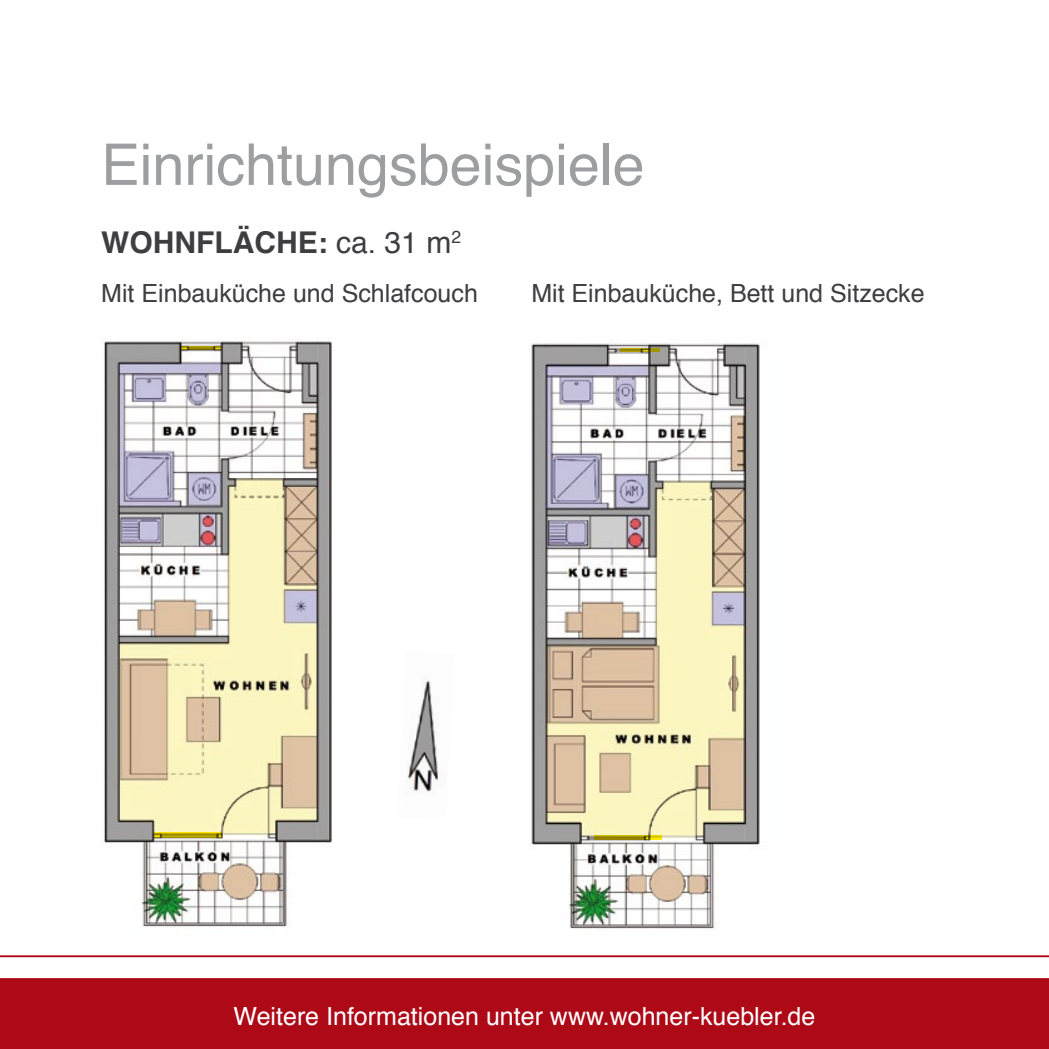
<style>
.page{position:relative;width:1049px;height:1049px;background:#fff}
.page>*{position:absolute;margin:0;border:0;box-sizing:border-box;transform-origin:0 0}
.t1{font:57.5px "Helvetica";color:#9c9e9f}
.t2{font:700 30px "Helvetica";color:#3e3d40}
.t3{font:25px "Helvetica";color:#3e3d40}
.t4{font:25px "Helvetica";color:#fff}
.s1{font-weight:400}
</style>
<div class="page">
<div style="left:0;top:978px;width:1049px;height:71px;background:#ad0917"></div>
<svg style="left:0;top:955px;width:1049px;height:3px"></svg>
<img style="left:531px;top:343px;width:229px;height:586px">
<svg style="left:620px;top:348px;width:40px;height:4px"></svg>
<svg style="left:594px;top:834px;width:67px;height:5px"></svg>
<img style="left:104px;top:341px;width:228px;height:586px">
<svg style="left:181px;top:346px;width:40px;height:4px"></svg>
<svg style="left:154px;top:832px;width:68px;height:5px"></svg>
<img style="left:407px;top:680px;width:32px;height:112px">
<h1 class="t1" style="left:101px;top:120px;width:545px">Einrichtungsbeispiele</h1>
<p class="t2" style="left:101px;top:218px;width:361px">WOHNFLÄCHE: <span class="s1">ca. 31 m</span><sup>2</sup></p>
<p class="t3" style="left:101px;top:274px;width:378px">Mit Einbauküche und Schlafcouch</p>
<p class="t3" style="left:531px;top:274px;width:395px">Mit Einbauküche, Bett und Sitzecke</p>
<p class="t4" style="left:233px;top:997px;width:583px">Weitere Informationen unter www.wohner-kuebler.de</p>
</div>
